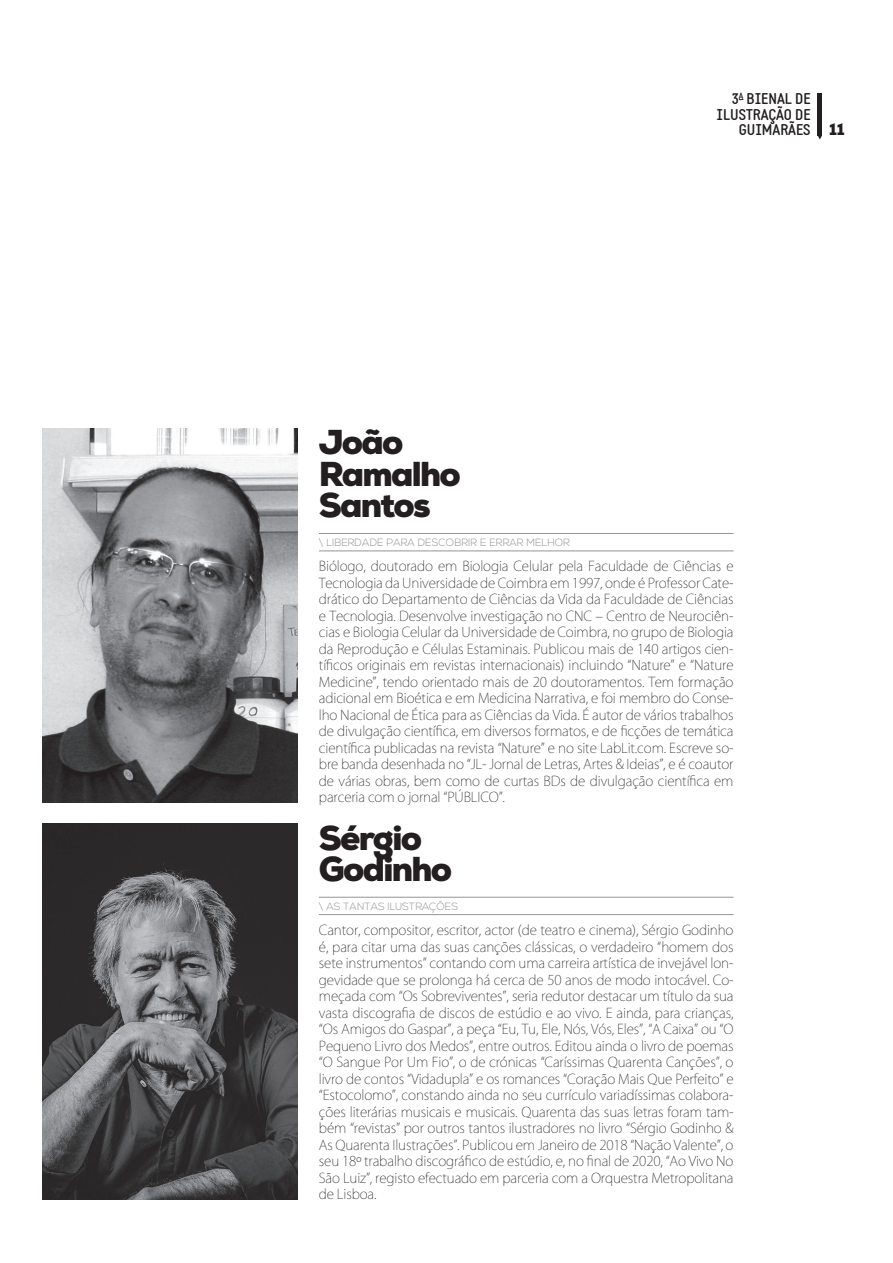
<style>
.page{position:relative;width:893px;height:1263px;background:#fff}
.page>*{position:absolute;margin:0;border:0;box-sizing:border-box;transform-origin:0 0}
.t1{font:900 34.5px/31.5px "Nexa";letter-spacing:-.05em;color:#231f20}
.t2{font:900 16.5px "Nexa";color:#231f20}
.t3{font:700 15.3px/15.8px "Static";letter-spacing:-.01em;color:#231f20;text-align:right}
.t4{font:200 13.5px/16.5px "Koz Go Pr 6 N";letter-spacing:-.01em;color:#231f20;text-align:justify}
.t5{font:300 10.5px "Nexa";color:#939598}
</style>
<div class="page">
<hr style="left:818px;top:93px;width:4px;height:42px;background:#231f20">
<img style="left:43px;top:824px;width:255px;height:375px">
<img style="left:43px;top:429px;width:255px;height:373px">
<hr style="left:319px;top:533px;width:415px;height:1px;background:#939598">
<hr style="left:319px;top:551px;width:415px;height:1px;background:#939598">
<hr style="left:319px;top:897px;width:415px;height:1px;background:#939598">
<hr style="left:319px;top:914px;width:415px;height:1px;background:#939598">
<p class="t3" style="left:717px;top:91px;width:95px">3<sup>A</sup> BIENAL DE<br>ILUSTRAÇÃO DE<br>GUIMARÃES</p>
<p class="t2" style="left:829px;top:119px;width:17px">11</p>
<h1 class="t1" style="left:319px;top:427px;width:143px">João<br>Ramalho<br>Santos</h1>
<p class="t5" style="left:319px;top:537px;width:253px">\ LIBERDADE PARA DESCOBRIR E ERRAR MELHOR</p>
<p class="t4" style="left:319px;top:559px;width:416px">Biólogo, doutorado em Biologia Celular pela Faculdade de Ciências e Tecnologia da Universidade de Coimbra em 1997, onde é Professor Cate&shy;drático do Departamento de Ciências da Vida da Faculdade de Ciências e Tecnologia. Desenvolve investigação no CNC – Centro de Neurociên&shy;cias e Biologia Celular da Universidade de Coimbra, no grupo de Biologia da Reprodução e Células Estaminais. Publicou mais de 140 artigos cien&shy;tíficos originais em revistas internacionais) incluindo “Nature” e “Nature Medicine”, tendo orientado mais de 20 doutoramentos. Tem formação adicional em Bioética e em Medicina Narrativa, e foi membro do Conse&shy;lho Nacional de Ética para as Ciências da Vida. É autor de vários trabalhos de divulgação científica, em diversos formatos, e de ficções de temática científica publicadas na revista “Nature” e no site LabLit.com. Escreve so&shy;bre banda desenhada no “JL- Jornal de Letras, Artes &amp; Ideias”, e é coautor de várias obras, bem como de curtas BDs de divulgação científica em parceria com o jornal “PÚBLICO”.</p>
<h1 class="t1" style="left:319px;top:822px;width:135px">Sérgio<br>Godinho</h1>
<p class="t5" style="left:319px;top:900px;width:141px">\ AS TANTAS ILUSTRAÇÕES</p>
<p class="t4" style="left:319px;top:922px;width:416px">Cantor, compositor, escritor, actor (de teatro e cinema), Sérgio Godinho é, para citar uma das suas canções clássicas, o verdadeiro “homem dos sete instrumentos” contando com uma carreira artística de invejável lon&shy;gevidade que se prolonga há cerca de 50 anos de modo intocável. Co&shy;meçada com “Os Sobreviventes”, seria redutor destacar um título da sua vasta discografia de discos de estúdio e ao vivo. E ainda, para crianças, “Os Amigos do Gaspar”, a peça “Eu, Tu, Ele, Nós, Vós, Eles”, “A Caixa” ou “O Pequeno Livro dos Medos”, entre outros. Editou ainda o livro de poemas “O Sangue Por Um Fio”, o de crónicas “Caríssimas Quarenta Canções”, o livro de contos “Vidadupla” e os romances “Coração Mais Que Perfeito” e “Estocolomo”, constando ainda no seu currículo variadíssimas colabora&shy;ções literárias musicais e musicais. Quarenta das suas letras foram tam&shy;bém “revistas” por outros tantos ilustradores no livro “Sérgio Godinho &amp; As Quarenta Ilustrações”. Publicou em Janeiro de 2018 “Nação Valente”, o seu 18º trabalho discográfico de estúdio, e, no final de 2020, “Ao Vivo No São Luiz”, registo efectuado em parceria com a Orquestra Metropolitana de Lisboa.</p>
</div>
